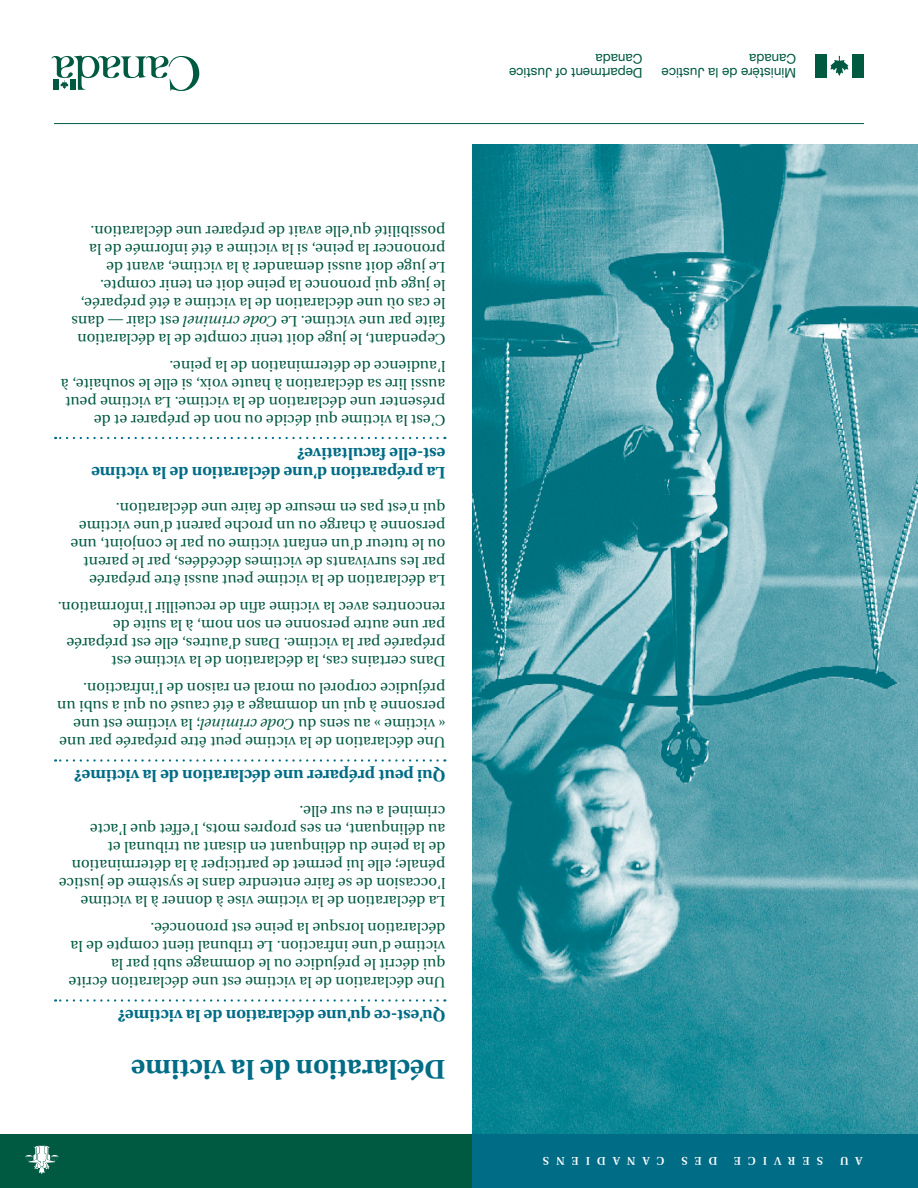
<style>
.page{position:relative;width:918px;height:1188px;background:#fff}
.page>*{position:absolute;margin:0;border:0;box-sizing:border-box;transform-origin:0 0}
.t1{font:700 27px "Utopia";color:#006c86}
.t2{font:700 16.5px/19.5px "Utopia";color:#006c86}
.t3{font:15px/18px "Utopia";letter-spacing:.005em;color:#005941}
.t4{font:13.5px/13.5px "Helvetica Neue";color:#005941}
.t5{font:600 11.25px "Utopia";letter-spacing:.625em;color:#fff}
.s1{font-style:italic}
</style>
<div class="page">
<div style="left:459px;top:1134px;width:459px;height:54px;background:#006c86"></div>
<div style="left:0;top:1134px;width:472px;height:54px;background:#005941"></div>
<svg style="left:25px;top:1146px;width:34px;height:29px"></svg>
<div style="left:852px;top:54px;width:11px;height:24px;background:#005941"></div>
<div style="left:816px;top:54px;width:11px;height:24px;background:#005941"></div>
<svg style="left:830px;top:56px;width:19px;height:20px"></svg>
<svg style="left:51px;top:55px;width:148px;height:36px"></svg>
<hr style="left:54px;top:123px;width:810px;height:1px;background:#005941">
<img style="left:472px;top:144px;width:446px;height:990px">
<svg style="left:55px;top:999px;width:383px;height:3px"></svg>
<svg style="left:55px;top:759px;width:383px;height:3px"></svg>
<svg style="left:55px;top:437px;width:383px;height:2px"></svg>
<p class="t3" style="left:446px;top:348px;width:375px;rotate:-180deg">Cependant, le juge doit tenir compte de la déclaration faite par une victime. Le <span class="s1">Code criminel</span> est clair — dans le cas où une déclaration de la victime a été préparée, le juge qui prononce la peine doit en tenir compte.<br>Le juge doit aussi demander à la victime, avant de prononcer la peine, si la victime a été informée de la possibilité qu’elle avait de préparer une déclaration.</p>
<p class="t3" style="left:446px;top:429px;width:386px;rotate:-180deg">C’est la victime qui décide ou non de préparer et de présenter une déclaration de la victime. La victime peut aussi lire sa déclaration à haute voix, si elle le souhaite, à l’audience de détermination de la peine.</p>
<p class="t2" style="left:446px;top:482px;width:356px;rotate:-180deg">La préparation d’une déclaration de la victime est-elle facultative?</p>
<p class="t3" style="left:446px;top:589px;width:376px;rotate:-180deg">La déclaration de la victime peut aussi être préparée par les survivants de victimes décédées, par le parent ou le tuteur d’un enfant victime ou par le conjoint, une personne à charge ou un proche parent d’une victime qui n’est pas en mesure de faire une déclaration.</p>
<p class="t3" style="left:446px;top:670px;width:389px;rotate:-180deg">Dans certains cas, la déclaration de la victime est préparée par la victime. Dans d’autres, elle est préparée par une autre personne en son nom, à la suite de rencontres avec la victime afin de recueillir l’information.</p>
<p class="t3" style="left:446px;top:751px;width:390px;rotate:-180deg">Une déclaration de la victime peut être préparée par une « victime » au sens du <span class="s1">Code criminel</span>; la victime est une personne à qui un dommage a été causé ou qui a subi un préjudice corporel ou moral en raison de l’infraction.</p>
<p class="t2" style="left:446px;top:785px;width:373px;rotate:-180deg">Qui peut préparer une déclaration de la victime?</p>
<p class="t3" style="left:446px;top:910px;width:388px;rotate:-180deg">La déclaration de la victime vise à donner à la victime l’occasion de se faire entendre dans le système de justice pénale; elle lui permet de participer à la détermination de la peine du délinquant en disant au tribunal et<br>au délinquant, en ses propres mots, l’effet que l’acte criminel a eu sur elle.</p>
<p class="t3" style="left:446px;top:991px;width:378px;rotate:-180deg">Une déclaration de la victime est une déclaration écrite qui décrit le préjudice ou le dommage subi par la victime d’une infraction. Le tribunal tient compte de la déclaration lorsque la peine est prononcée.</p>
<p class="t2" style="left:446px;top:1025px;width:329px;rotate:-180deg">Qu’est-ce qu’une déclaration de la victime?</p>
<h1 class="t1" style="left:446px;top:1084px;width:315px;rotate:-180deg">Déclaration de la victime</h1>
<p class="t4" style="left:642px;top:80px;width:135px;rotate:-180deg">Department of Justice<br>Canada</p>
<p class="t4" style="left:796px;top:80px;width:136px;rotate:-180deg">Ministère de la Justice<br>Canada</p>
<p class="t5" style="left:665px;top:1167px;width:123px;rotate:-180deg">canadiens</p>
<p class="t5" style="left:717px;top:1167px;width:38px;rotate:-180deg">des</p>
<p class="t5" style="left:823px;top:1167px;width:90px;rotate:-180deg">service</p>
<p class="t5" style="left:862px;top:1167px;width:24px;rotate:-180deg">a u</p>
</div>
